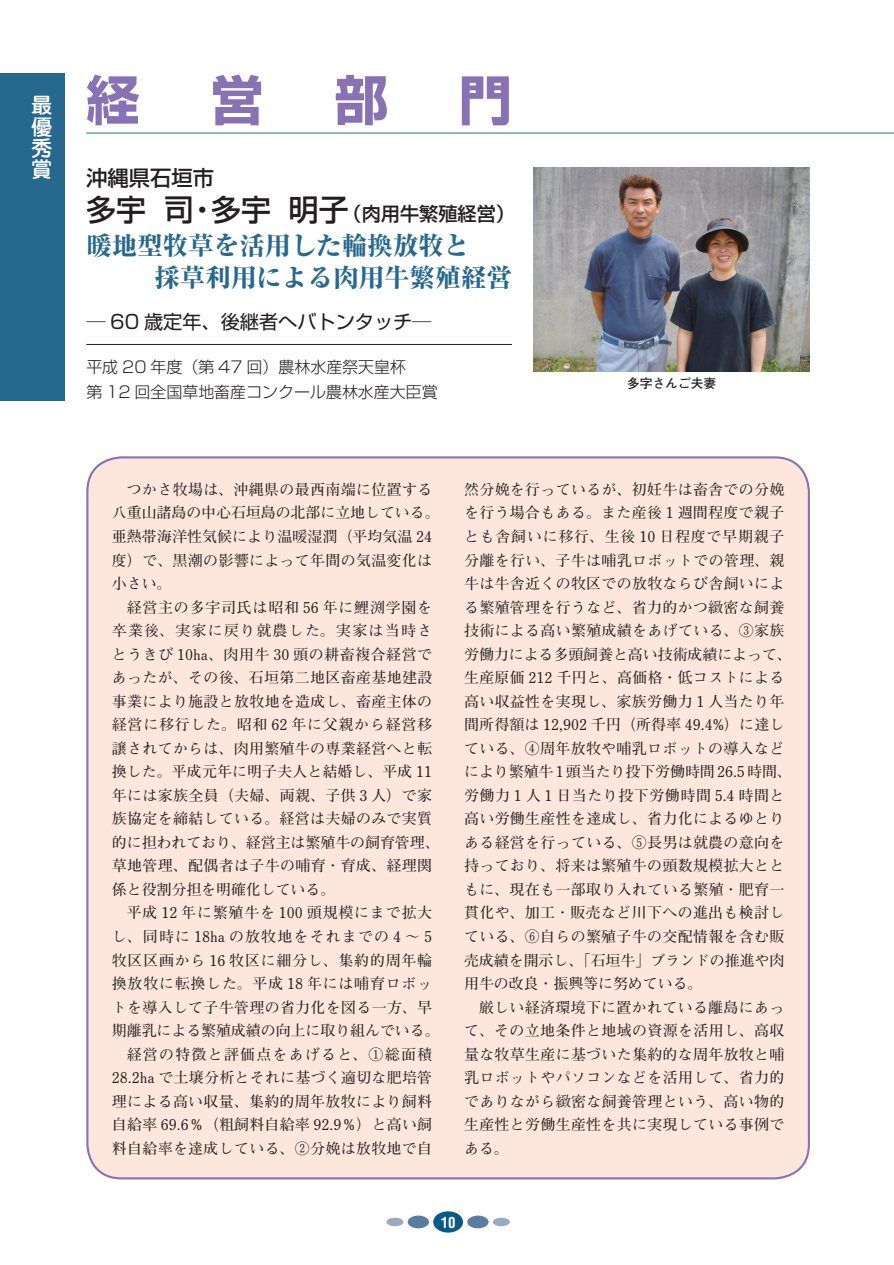
<style>
.page{position:relative;width:894px;height:1265px;background:#fff}
.page>*{position:absolute;margin:0;border:0;box-sizing:border-box;transform-origin:0 0}
.t1{font:700 53.1px "Shin Go Pro";color:#8972b3}
.t2{font:800 25.5px/32px "Ryumin Pro";color:#27688f}
.t3{font:500 21.3px "Shin Go Pro";color:#231f20}
.t4{font:500 21.3px/21.3px "Jun 34 Pro";color:#fff;text-align:justify}
.t5{font:19.2px "Shin Go Pro";color:#231f20}
.t6{font:500 19.2px "Shin Go Pro";color:#231f20}
.t7{font:300 15.9px/25.5px "Shin Go Pro";color:#231f20}
.t8{font:700 14.85px/23.5px "Futo Min A101 Pro";letter-spacing:.025em;color:#231f20}
.t9{font:700 condensed 14.85px "Helvetica";color:#fff}
.t10{font:700 12.75px "Futo Go B101 Pro";color:#231f20}
.s1{font-size:29.7px}
</style>
<div class="page">
<div style="left:433px;top:1211px;width:30px;height:21px;background:#075a88;border-radius:50%"></div>
<div style="left:467px;top:1215px;width:21px;height:13px;background:#5c7ba1;border-radius:50%"></div>
<div style="left:492px;top:1217px;width:17px;height:9px;background:#9ba8c1;border-radius:50%"></div>
<div style="left:407px;top:1215px;width:22px;height:13px;background:#5c7ba1;border-radius:50%"></div>
<div style="left:386px;top:1217px;width:17px;height:9px;background:#9ba8c1;border-radius:50%"></div>
<div style="left:0;top:73px;width:65px;height:328px;background:#27688f"></div>
<hr style="left:86px;top:344px;width:425px;height:1px;background:#231f20">
<hr style="left:86px;top:133px;width:807px;height:1px;background:#27688f">
<div style="left:86px;top:456px;width:724px;height:722px;background:#fde7dc"></div>
<img style="left:533px;top:167px;width:276px;height:204px">
<h3 class="t4" style="left:31px;top:93px;width:22px">最優秀賞</h3>
<h1 class="t1" style="left:86px;top:58px;width:55px">経</h1>
<h1 class="t1" style="left:210px;top:58px;width:55px">営</h1>
<h1 class="t1" style="left:334px;top:58px;width:55px">部</h1>
<h1 class="t1" style="left:458px;top:58px;width:55px">門</h1>
<h3 class="t3" style="left:86px;top:160px;width:129px">沖縄県石垣市</h3>
<p class="t6" style="left:86px;top:198px;width:430px"><span class="s1">多宇司・多宇明子</span>（肉用牛繁殖経営）</p>
<h2 class="t2" style="left:154px;top:228px;width:359px;text-indent:-68px">暖地型牧草を活用した輪換放牧と<br>採草利用による肉用牛繁殖経営</h2>
<p class="t5" style="left:86px;top:305px;width:346px">─ 60 歳定年、後継者へバトンタッチ─</p>
<p class="t7" style="left:86px;top:352px;width:353px">平成 20 年度（第 47 回）農林水産祭天皇杯<br>第 12 回全国草地畜産コンクール農林水産大臣賞</p>
<p class="t10" style="left:626px;top:373px;width:91px">多字さんご夫妻</p>
<p class="t8" style="left:112px;top:476px;width:329px;text-indent:15px">つかさ牧場は、沖縄県の最西南端に位置する八重山諸島の中心石垣島の北部に立地している。亜熱帯海洋性気候により温暖湿潤（平均気温 24度）で、黒潮の影響によって年間の気温変化は小さい。</p>
<p class="t8" style="left:112px;top:593px;width:329px;text-indent:15px">経営主の多宇司氏は昭和 56 年に鯉渕学園を卒業後、実家に戻り就農した。実家は当時さとうきび 10ha、肉用牛 30 頭の耕畜複合経営であったが、その後、石垣第二地区畜産基地建設事業により施設と放牧地を造成し、畜産主体の経営に移行した。昭和 62 年に父親から経営移譲されてからは、肉用繁殖牛の専業経営へと転換した。平成元年に明子夫人と結婚し、平成 11年には家族全員（夫婦、両親、子供 3 人）で家族協定を締結している。経営は夫婦のみで実質的に担われており、経営主は繁殖牛の飼育管理、草地管理、配偶者は子牛の哺育・育成、経理関係と役割分担を明確化している。</p>
<p class="t8" style="left:112px;top:899px;width:329px;text-align:center">平成 12 年に繁殖牛を 100 頭規模にまで拡大<br>し、同時に 18ha の放牧地をそれまでの 4 ～ 5牧区区画から 16 牧区に細分し、集約的周年輪換放牧に転換した。平成 18 年には哺育ロボットを導入して子牛管理の省力化を図る一方、早期離乳による繁殖成績の向上に取り組んでいる。経営の特徴と評価点をあげると、①総面積<br>28.2ha で土壌分析とそれに基づく適切な肥培管理による高い収量、集約的周年放牧により飼料自給率 69.6％（粗飼料自給率 92.9％）と高い飼料自給率を達成している、②分娩は放牧地で自</p>
<p class="t8" style="left:464px;top:476px;width:329px">然分娩を行っているが、初妊牛は畜舎での分娩を行う場合もある。また産後 1 週間程度で親子とも舎飼いに移行、生後 10 日程度で早期親子分離を行い、子牛は哺乳ロボットでの管理、親牛は牛舎近くの牧区での放牧ならび舎飼いによる繁殖管理を行うなど、省力的かつ緻密な飼養技術による高い繁殖成績をあげている、③家族労働力による多頭飼養と高い技術成績によって、生産原価 212 千円と、高価格・低コストによる高い収益性を実現し、家族労働力 1 人当たり年間所得額は 12,902 千円（所得率 49.4%）に達している、④周年放牧や哺乳ロボットの導入などにより繁殖牛1頭当たり投下労働時間26.5時間、労働力 1 人 1 日当たり投下労働時間 5.4 時間と高い労働生産性を達成し、省力化によるゆとりある経営を行っている、⑤長男は就農の意向を持っており、将来は繁殖牛の頭数規模拡大とともに、現在も一部取り入れている繁殖・肥育一貫化や、加工・販売など川下への進出も検討している、⑥自らの繁殖子牛の交配情報を含む販売成績を開示し、「石垣牛」ブランドの推進や肉用牛の改良・振興等に努めている。</p>
<p class="t8" style="left:464px;top:993px;width:322px;text-align:justify;text-indent:15px">厳しい経済環境下に置かれている離島にあって、その立地条件と地域の資源を活用し、高収量な牧草生産に基づいた集約的な周年放牧と哺乳ロボットやパソコンなどを活用して、省力的でありながら緻密な飼養管理という、高い物的生産性と労働生産性を共に実現している事例である。</p>
<p class="t9" style="left:440px;top:1212px;width:16px">10</p>
</div>
